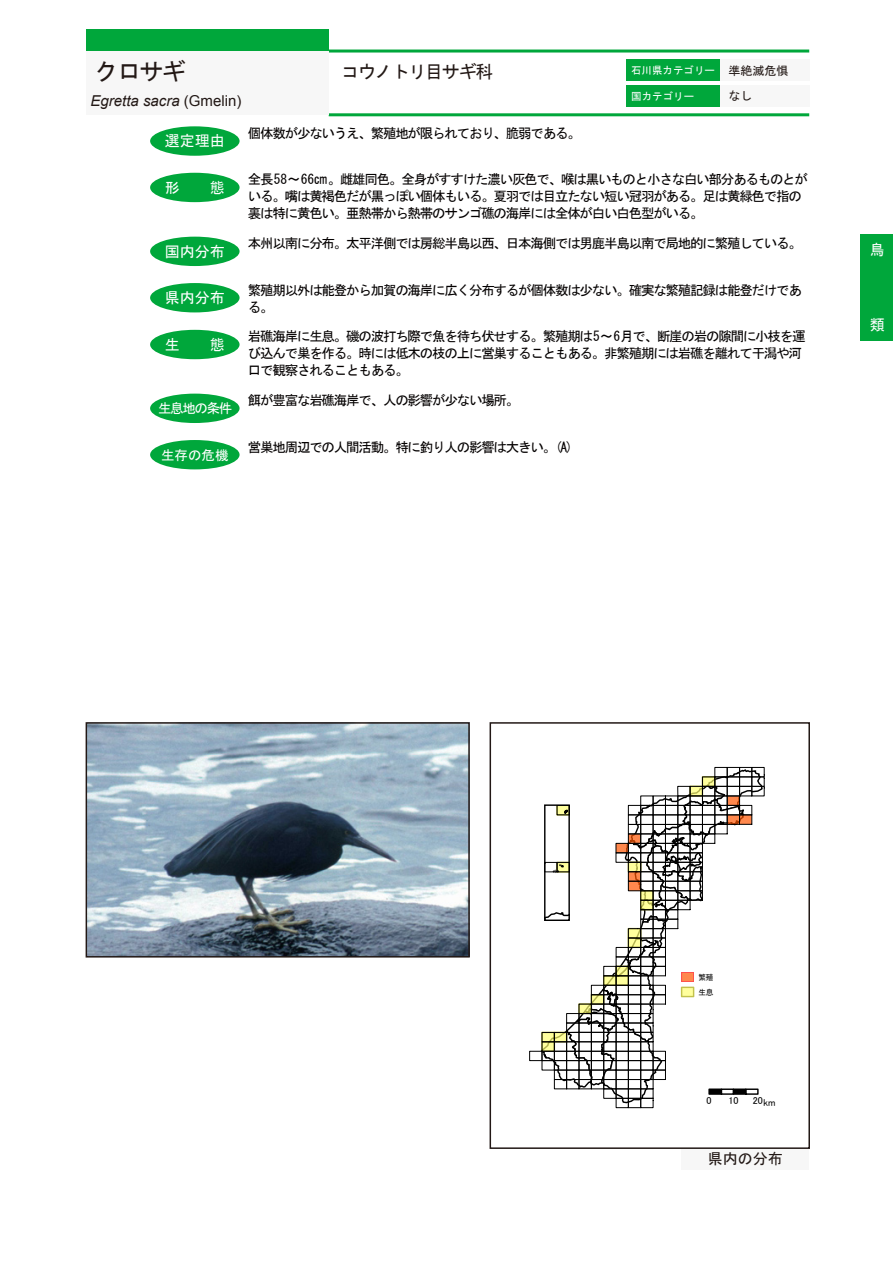
<style>
.page{position:relative;width:893px;height:1263px;background:#fff}
.page>*{position:absolute;margin:0;border:0;box-sizing:border-box;transform-origin:0 0}
.t1{font:24px "MS Gothic";color:#221815}
.t2{font:18px "MS Gothic";letter-spacing:-.07em;color:#221815}
.t3{font:15px "MS Gothic";color:#fff}
.t4{font:italic 15px "Arial";color:#221815}
.t5{font:15px "MS Gothic";color:#221815}
.t6{font:13.5px/17px "MS Gothic";letter-spacing:-.09em;color:#040000}
.t7{font:13.5px "MS Gothic";letter-spacing:-.1em;color:#fff}
.t8{font:12px "MS Gothic";color:#221815}
.t9{font:10.5px "MS Gothic";color:#fff}
.t10{font:10.05px "MS UI Gothic";color:#000}
.t11{font:7.65px/14.9px "MS UI Gothic";color:#000}
.s1{font-size:12px;color:#221815}
.s2{font-style:normal}
</style>
<div class="page">
<div style="left:720px;top:60px;width:89px;height:21px;background:#f7f7f7"></div>
<hr style="left:329px;top:50px;width:480px;height:3px;background:#00a73b">
<hr style="left:329px;top:113px;width:480px;height:3px;background:#00a73b">
<div style="left:626px;top:60px;width:94px;height:21px;background:#00a73b"></div>
<div style="left:86px;top:30px;width:243px;height:21px;background:#00a73b"></div>
<div style="left:86px;top:51px;width:243px;height:64px;background:#f7f7f7"></div>
<div style="left:720px;top:85px;width:89px;height:21px;background:#f7f7f7"></div>
<div style="left:626px;top:85px;width:94px;height:21px;background:#00a73b"></div>
<div style="left:150px;top:237px;width:90px;height:29px;background:#00a73b;border-radius:50%"></div>
<div style="left:150px;top:283px;width:90px;height:29px;background:#00a73b;border-radius:50%"></div>
<div style="left:150px;top:173px;width:90px;height:29px;background:#00a73b;border-radius:50%"></div>
<div style="left:150px;top:126px;width:90px;height:30px;background:#00a73b;border-radius:50%"></div>
<div style="left:150px;top:330px;width:90px;height:29px;background:#00a73b;border-radius:50%"></div>
<div style="left:150px;top:440px;width:90px;height:29px;background:#00a73b;border-radius:50%"></div>
<div style="left:150px;top:394px;width:90px;height:29px;background:#00a73b;border-radius:50%"></div>
<div style="left:682px;top:1148px;width:127px;height:21px;background:#f7f7f7"></div>
<div style="left:860px;top:234px;width:33px;height:106px;background:#00a73b"></div>
<img style="left:89px;top:725px;width:378px;height:229px">
<div style="left:86px;top:722px;width:384px;height:235px;border:2px solid #221815"></div>
<div style="left:490px;top:722px;width:320px;height:427px;border:2px solid #221815"></div>
<svg style="left:529px;top:767px;width:236px;height:341px"></svg>
<div style="left:682px;top:972px;width:12px;height:10px;background:#ff884d"></div>
<div style="left:682px;top:987px;width:12px;height:9px;background:#ffff9d"></div>
<div style="left:709px;top:1089px;width:12px;height:5px;background:#000"></div>
<div style="left:708px;top:1088px;width:14px;height:7px;border:1px solid #000"></div>
<div style="left:721px;top:1088px;width:13px;height:7px;border:1px solid #000"></div>
<div style="left:733px;top:1089px;width:13px;height:5px;background:#000"></div>
<div style="left:733px;top:1088px;width:13px;height:7px;border:1px solid #000"></div>
<div style="left:745px;top:1088px;width:14px;height:7px;border:1px solid #000"></div>
<div style="left:638px;top:730px;width:76px;height:38px;background:#fff"></div>
<h1 class="t1" style="left:95px;top:60px;width:92px">クロサギ</h1>
<h2 class="t2" style="left:341px;top:63px;width:153px">コウノトリ目サギ科</h2>
<p class="t9" style="left:631px;top:65px;width:159px">石川県カテゴリー <span class="s1">準絶滅危惧</span></p>
<p class="t9" style="left:631px;top:91px;width:64px">国カテゴリー</p>
<p class="t8" style="left:728px;top:89px;width:25px">なし</p>
<p class="t4" style="left:91px;top:91px;width:152px">Egretta sacra <span class="s2">(Gmelin)</span></p>
<p class="t3" style="left:165px;top:134px;width:61px">選定理由</p>
<p class="t3" style="left:165px;top:180px;width:61px">形　　態</p>
<p class="t3" style="left:165px;top:244px;width:61px">国内分布</p>
<p class="t3" style="left:165px;top:290px;width:61px">県内分布</p>
<p class="t3" style="left:165px;top:337px;width:61px">生　　態</p>
<p class="t7" style="left:158px;top:402px;width:76px">生息地の条件</p>
<p class="t7" style="left:161px;top:448px;width:69px">生存の危機</p>
<p class="t6" style="left:248px;top:125px;width:334px">個体数が少ないうえ、繁殖地が限られており、脆弱である。</p>
<p class="t6" style="left:248px;top:171px;width:562px">全長58～66㎝。雌雄同色。全身がすすけた濃い灰色で、喉は黒いものと小さな白い部分あるものとがいる。嘴は黄褐色だが黒っぽい個体もいる。夏羽では目立たない短い冠羽がある。足は黄緑色で指の裏は特に黄色い。亜熱帯から熱帯のサンゴ礁の海岸には全体が白い白色型がいる。</p>
<p class="t6" style="left:248px;top:235px;width:556px">本州以南に分布。太平洋側では房総半島以西、日本海側では男鹿半島以南で局地的に繁殖している。</p>
<p class="t6" style="left:248px;top:281px;width:556px">繁殖期以外は能登から加賀の海岸に広く分布するが個体数は少ない。確実な繁殖記録は能登だけである。</p>
<p class="t6" style="left:248px;top:328px;width:559px">岩礁海岸に生息。磯の波打ち際で魚を待ち伏せする。繁殖期は5～6月で、断崖の岩の隙間に小枝を運び込んで巣を作る。時には低木の枝の上に営巣することもある。非繁殖期には岩礁を離れて干潟や河口で観察されることもある。</p>
<p class="t6" style="left:248px;top:392px;width:273px">餌が豊富な岩礁海岸で、人の影響が少ない場所。</p>
<p class="t6" style="left:248px;top:438px;width:326px">営巣地周辺での人間活動。特に釣り人の影響は大きい。(A)</p>
<p class="t3" style="left:870px;top:242px;width:15px">鳥</p>
<p class="t3" style="left:870px;top:317px;width:16px">類</p>
<p class="t11" style="left:698px;top:970px;width:17px">繁殖生息</p>
<p class="t10" style="left:707px;top:1095px;width:7px">0</p>
<p class="t10" style="left:729px;top:1095px;width:12px">10</p>
<p class="t10" style="left:753px;top:1096px;width:24px">20km</p>
<p class="t5" style="left:708px;top:1151px;width:76px">県内の分布</p>
</div>
